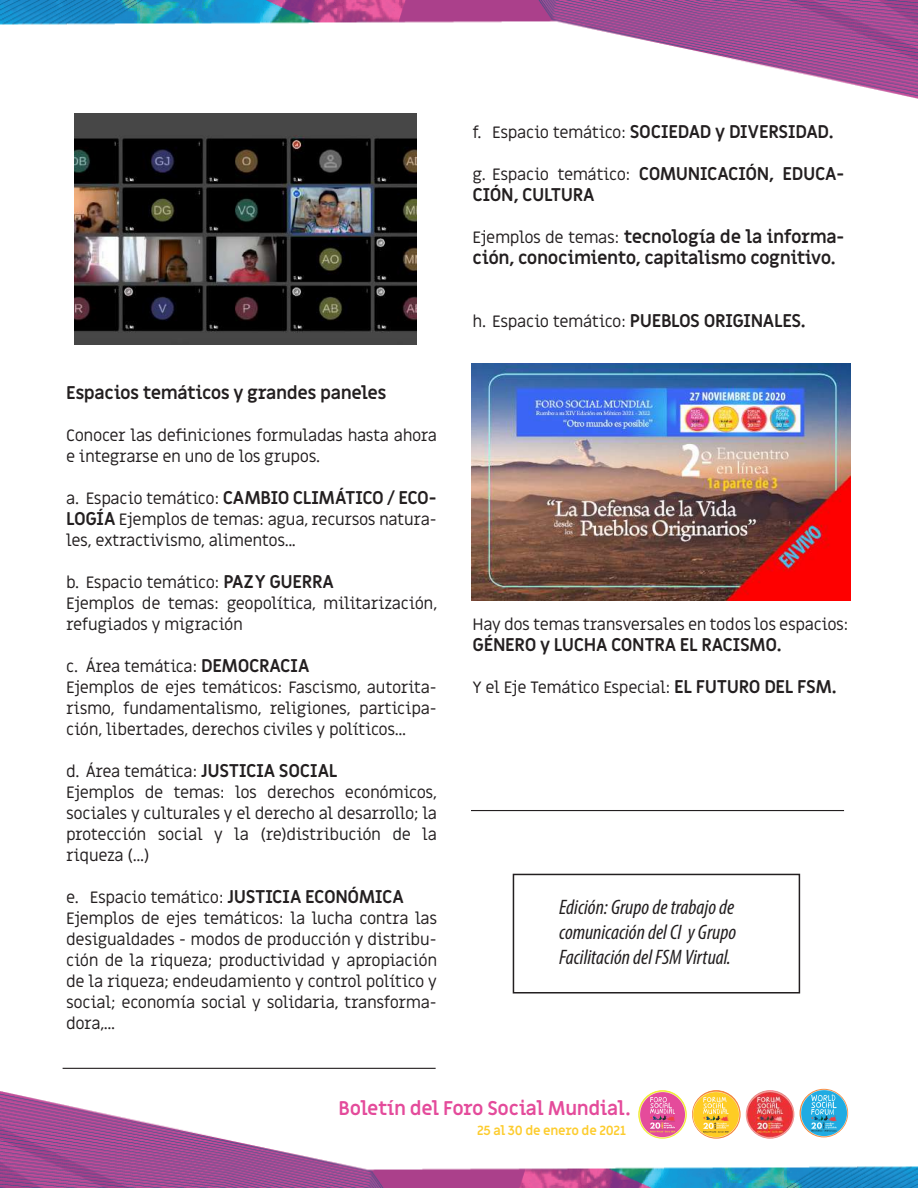
<style>
.page{position:relative;width:918px;height:1188px;background:#fff}
.page>*{position:absolute;margin:0;border:0;box-sizing:border-box;transform-origin:0 0}
.t1{font:italic condensed 21px/25.2px "Myriad Pro";color:#231f20;text-align:justify}
.t2{font:700 19.35px "Miriam Libre";letter-spacing:-.025em;color:#e44b9b}
.t3{font:700 18px/21px "Miriam Libre";letter-spacing:-.025em;color:#231f20}
.t4{font:16.5px/21px "Miriam Libre";letter-spacing:-.025em;color:#231f20}
.t5{font:700 12.9px "Miriam Libre";letter-spacing:-.025em;color:#fdcc2e}
.s1{font-weight:400;font-size:16.5px}
.s2{font-weight:700;font-size:18px}
</style>
<div class="page">
<img style="left:0;top:1089px;width:918px;height:99px">
<img style="left:0;top:0;width:918px;height:99px">
<div style="left:513px;top:874px;width:287px;height:120px;border:2px solid #231f20"></div>
<img style="left:638px;top:1090px;width:49px;height:49px;border-radius:24px">
<img style="left:800px;top:1089px;width:48px;height:48px;border-radius:24px">
<img style="left:746px;top:1090px;width:48px;height:49px;border-radius:24px">
<img style="left:692px;top:1090px;width:49px;height:49px;border-radius:24px">
<hr style="left:63px;top:1068px;width:373px;height:1px;background:#231f20">
<hr style="left:471px;top:810px;width:373px;height:1px;background:#231f20">
<img style="left:74px;top:113px;width:343px;height:231px">
<img style="left:471px;top:364px;width:379px;height:236px">
<p class="t3" style="left:473px;top:121px;width:363px"><span class="s1">f. Espacio temático:</span> SOCIEDAD y DIVERSIDAD.</p>
<p class="t3" style="left:473px;top:163px;width:374px"><span class="s1">g. Espacio temático:</span> COMUNICACIÓN, EDUCA-<br>CIÓN, CULTURA</p>
<p class="t3" style="left:473px;top:226px;width:374px"><span class="s1">Ejemplos de temas:</span> tecnología de la informa&shy;ción, conocimiento, capitalismo cognitivo.</p>
<p class="t3" style="left:66px;top:383px;width:322px">Espacios temáticos y grandes paneles</p>
<p class="t4" style="left:66px;top:426px;width:372px">Conocer las definiciones formuladas hasta ahora e integrarse en uno de los grupos.</p>
<p class="t3" style="left:66px;top:488px;width:372px"><span class="s1">a. Espacio temático:</span> CAMBIO CLIMÁTICO / ECO-</p>
<p class="t4" style="left:66px;top:510px;width:372px"><span class="s2">LOGÍA</span> Ejemplos de temas: agua, recursos natura&shy;les, extractivismo, alimentos...</p>
<p class="t4" style="left:66px;top:573px;width:372px">b. Espacio temático: <span class="s2">PAZ Y GUERRA<br></span>Ejemplos de temas: geopolítica, militarización, refugiados y migración</p>
<p class="t4" style="left:66px;top:657px;width:372px">c. Área temática: <span class="s2">DEMOCRACIA<br></span>Ejemplos de ejes temáticos: Fascismo, autorita&shy;rismo, fundamentalismo, religiones, participa&shy;ción, libertades, derechos civiles y políticos...</p>
<p class="t4" style="left:66px;top:762px;width:372px">d. Área temática: <span class="s2">JUSTICIA SOCIAL<br></span>Ejemplos de temas: los derechos económicos, sociales y culturales y el derecho al desarrollo; la protección social y la (re)distribución de la riqueza (...)</p>
<p class="t4" style="left:66px;top:888px;width:372px">e. Espacio temático: <span class="s2">JUSTICIA ECONÓMICA </span>Ejemplos de ejes temáticos: la lucha contra las desigualdades - modos de producción y distribu&shy;ción de la riqueza; productividad y apropiación de la riqueza; endeudamiento y control político y social; economía social y solidaria, transforma&shy;dora,...</p>
<p class="t4" style="left:473px;top:311px;width:335px">h. Espacio temático: <span class="s2">PUEBLOS ORIGINALES.</span></p>
<p class="t4" style="left:473px;top:615px;width:378px">Hay dos temas transversales en todos los espacios:</p>
<p class="t3" style="left:473px;top:635px;width:310px">GÉNERO y LUCHA CONTRA EL RACISMO.</p>
<p class="t4" style="left:473px;top:678px;width:366px">Y el Eje Temático Especial: <span class="s2">EL FUTURO DEL FSM.</span></p>
<p class="t1" style="left:559px;top:894px;width:179px">Edición: Grupo de trabajo de comunicación del CI y Grupo Facilitación del FSM Virtual.</p>
<p class="t2" style="left:339px;top:1096px;width:294px">Boletín del Foro Social Mundial.</p>
<p class="t5" style="left:477px;top:1122px;width:150px">25 al 30 de enero de 2021</p>
</div>
